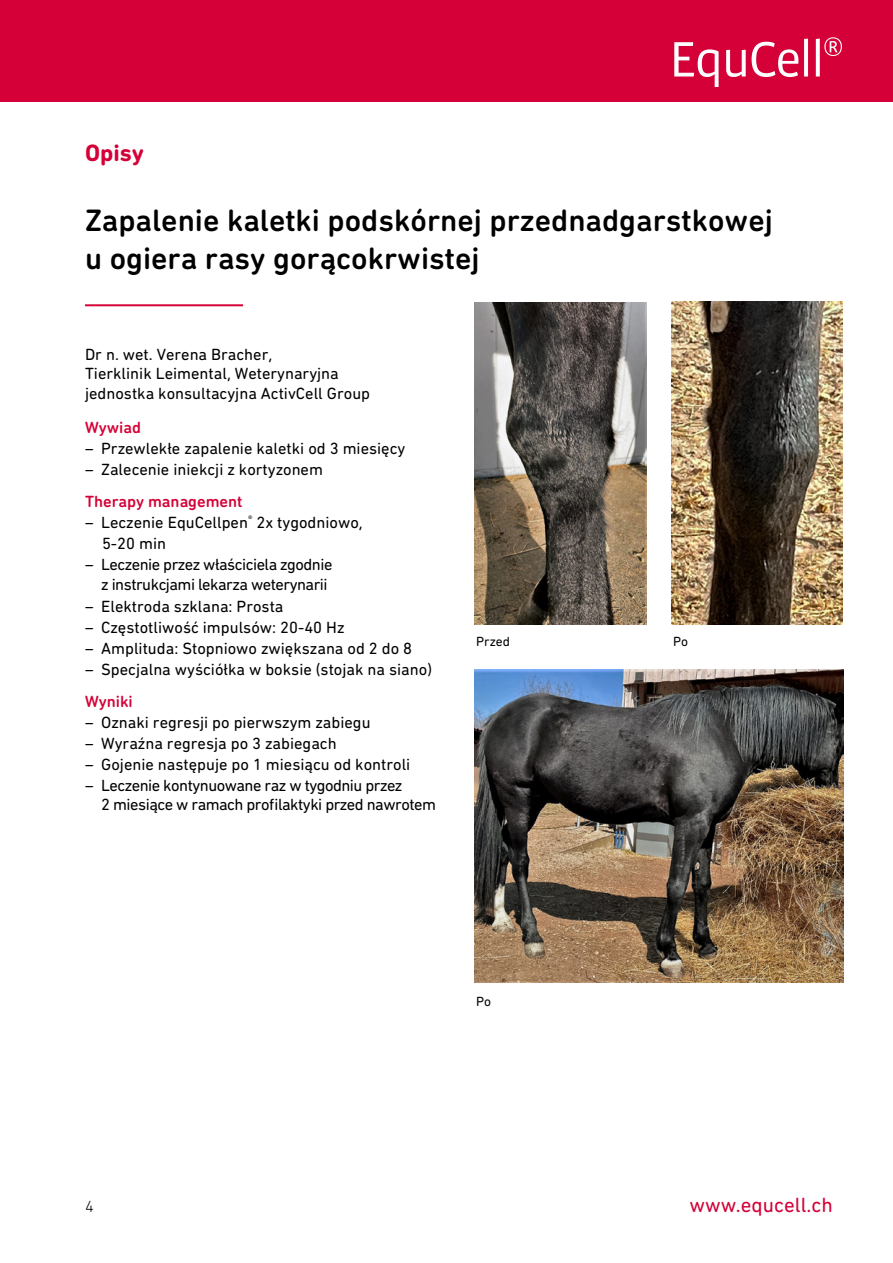
<style>
.page{position:relative;width:893px;height:1263px;background:#fff}
.page>*{position:absolute;margin:0;border:0;box-sizing:border-box;transform-origin:0 0}
.t1{font:500 31.5px/37.8px "DIN Next Rounded LT Pro";color:#000}
.t2{font:700 24px "DIN Next Rounded LT Pro";color:#d40037}
.t3{font:21px "DIN Next Rounded LT Pro";color:#d40037}
.t4{font:16.5px/19.8px "DIN Next Rounded LT Pro";color:#000}
.t5{font:16.5px/19.8px "DIN Next Rounded LT Pro";letter-spacing:-.03em;color:#000;text-align:right}
.t6{font:500 16.5px "DIN Next Rounded LT Pro";color:#d40037}
.t7{font:300 16.5px "DIN Next Rounded LT Pro";color:#000}
.t8{font:13.5px "DIN Next Rounded LT Pro";color:#000}
</style>
<div class="page">
<div style="left:0;top:0;width:893px;height:101px;background:#d40037"></div>
<svg style="left:674px;top:37px;width:168px;height:50px"></svg>
<hr style="left:85px;top:304px;width:158px;height:2px;background:#d40037">
<img style="left:474px;top:669px;width:370px;height:314px">
<img style="left:671px;top:302px;width:172px;height:322px">
<img style="left:475px;top:302px;width:171px;height:322px">
<h2 class="t2" style="left:85px;top:138px;width:60px">Opisy</h2>
<h1 class="t1" style="left:85px;top:201px;width:689px">Zapalenie kaletki podskórnej przednadgarstkowej u ogiera rasy gorącokrwistej</h1>
<p class="t4" style="left:85px;top:344px;width:287px">Dr n. wet. Verena Bracher,<br>Tierklinik Leimental, Weterynaryjna jednostka konsultacyjna ActivCell Group</p>
<p class="t6" style="left:85px;top:418px;width:58px">Wywiad</p>
<p class="t4" style="left:85px;top:439px;width:322px">– Przewlekłe zapalenie kaletki od 3 miesięcy</p>
<p class="t4" style="left:85px;top:460px;width:239px">– Zalecenie iniekcji z kortyzonem</p>
<p class="t6" style="left:85px;top:492px;width:159px">Therapy management</p>
<p class="t4" style="left:102px;top:512px;width:262px;line-height:21px;text-indent:-17px">– Leczenie EquCellpen<sup>®</sup> 2x tygodniowo,<br>5-20 min</p>
<p class="t5" style="left:85px;top:554px;width:249px">– Leczenie przez właściciela zgodnie z instrukcjami lekarza weterynarii</p>
<p class="t4" style="left:85px;top:596px;width:200px">– Elektroda szklana: Prosta</p>
<p class="t4" style="left:85px;top:617px;width:261px">– Częstotliwość impulsów: 20-40 Hz</p>
<p class="t4" style="left:85px;top:638px;width:329px">– Amplituda: Stopniowo zwiększana od 2 do 8</p>
<p class="t4" style="left:85px;top:659px;width:348px">– Specjalna wyściółka w boksie (stojak na siano)</p>
<p class="t6" style="left:85px;top:691px;width:49px">Wyniki</p>
<p class="t4" style="left:85px;top:712px;width:287px">– Oznaki regresji po pierwszym zabiegu</p>
<p class="t4" style="left:85px;top:733px;width:253px">– Wyraźna regresja po 3 zabiegach</p>
<p class="t4" style="left:85px;top:754px;width:327px">– Gojenie następuje po 1 miesiącu od kontroli</p>
<p class="t5" style="left:101px;top:775px;width:336px;text-align:left;text-indent:-16px">– Leczenie kontynuowane raz w tygodniu przez<br>2 miesiące w ramach profilaktyki przed nawrotem</p>
<p class="t8" style="left:476px;top:633px;width:35px">Przed</p>
<p class="t8" style="left:476px;top:994px;width:16px">Po</p>
<p class="t8" style="left:673px;top:633px;width:16px">Po</p>
<p class="t7" style="left:85px;top:1197px;width:10px">4</p>
<p class="t3" style="left:689px;top:1193px;width:145px">www.equcell.ch</p>
</div>
